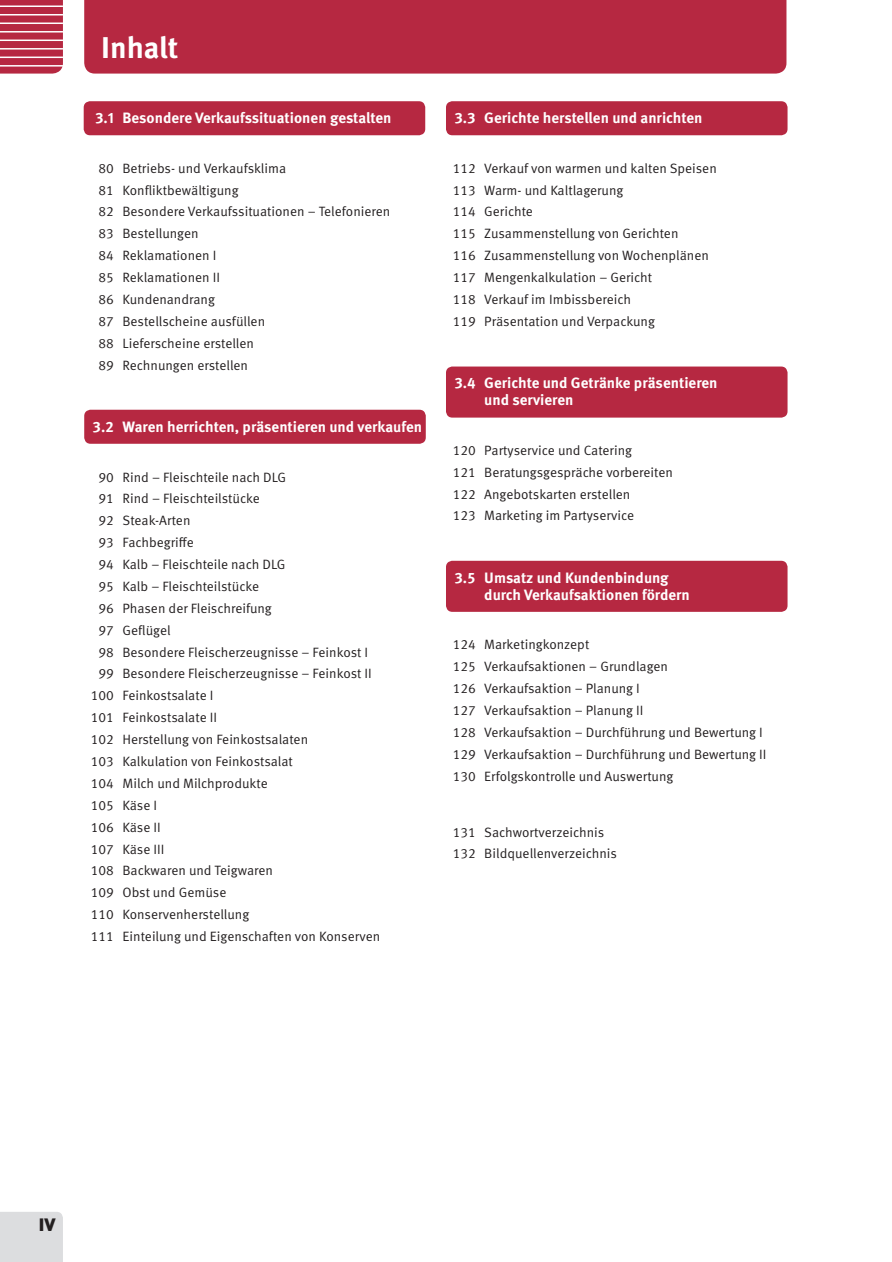
<style>
.page{position:relative;width:892px;height:1262px;background:#fff}
.page>*{position:absolute;margin:0;border:0;box-sizing:border-box;transform-origin:0 0}
.t1{font:700 30px "Meta Pro";color:#fff}
.t2{font:900 18px "Meta Pro";color:#231f20}
.t3{font:700 15px/17px "Meta Pro";color:#fff}
.t4{font:13.5px/21.9px "Meta Pro";color:#231f20}
</style>
<div class="page">
<div style="left:84px;top:0;width:702px;height:74px;background:#b62841"></div>
<div style="left:446px;top:560px;width:341px;height:51px;background:#b62841;border-radius:6px"></div>
<div style="left:446px;top:366px;width:341px;height:51px;background:#b62841;border-radius:6px"></div>
<div style="left:446px;top:101px;width:341px;height:34px;background:#b62841;border-radius:6px"></div>
<div style="left:84px;top:101px;width:341px;height:34px;background:#b62841;border-radius:6px"></div>
<div style="left:84px;top:409px;width:341px;height:34px;background:#b62841;border-radius:6px"></div>
<svg style="left:0;top:0;width:63px;height:74px;background:#c24d61"></svg>
<div style="left:0;top:1212px;width:63px;height:50px;background:#dcdddf"></div>
<h1 class="t1" style="left:101px;top:28px;width:79px">Inhalt</h1>
<p class="t3" style="left:95px;top:110px;width:297px">3.1 Besondere Verkaufssituationen gestalten</p>
<p class="t4" style="left:99px;top:157px;width:293px">80 Betriebs- und Verkaufsklima<br>81 Konfliktbewältigung<br>82 Besondere Verkaufssituationen – Telefonieren<br>83 Bestellungen<br>84 Reklamationen I<br>85 Reklamationen II<br>86 Kundenandrang<br>87 Bestellscheine ausfüllen<br>88 Lieferscheine erstellen<br>89 Rechnungen erstellen</p>
<p class="t3" style="left:93px;top:419px;width:331px">3.2 Waren herrichten, präsentieren und verkaufen</p>
<p class="t4" style="left:99px;top:466px;width:189px">90 Rind – Fleischteile nach DLG</p>
<p class="t4" style="left:99px;top:488px;width:163px">91 Rind – Fleischteilstücke</p>
<p class="t4" style="left:99px;top:510px;width:93px">92 Steak-Arten</p>
<p class="t4" style="left:99px;top:532px;width:97px">93 Fachbegriffe</p>
<p class="t4" style="left:99px;top:553px;width:188px">94 Kalb – Fleischteile nach DLG</p>
<p class="t4" style="left:99px;top:575px;width:162px">95 Kalb – Fleischteilstücke</p>
<p class="t4" style="left:99px;top:597px;width:175px">96 Phasen der Fleischreifung</p>
<p class="t4" style="left:99px;top:619px;width:74px">97 Geflügel</p>
<p class="t4" style="left:99px;top:641px;width:271px">98 Besondere Fleischerzeugnisse – Feinkost I</p>
<p class="t4" style="left:99px;top:663px;width:274px">99 Besondere Fleischerzeugnisse – Feinkost II</p>
<p class="t4" style="left:91px;top:685px;width:124px">100 Feinkostsalate I</p>
<p class="t4" style="left:91px;top:707px;width:128px">101 Feinkostsalate II</p>
<p class="t4" style="left:91px;top:728px;width:219px">102 Herstellung von Feinkostsalaten</p>
<p class="t4" style="left:91px;top:750px;width:203px">103 Kalkulation von Feinkostsalat</p>
<p class="t4" style="left:91px;top:772px;width:178px">104 Milch und Milchprodukte</p>
<p class="t4" style="left:91px;top:794px;width:68px">105 Käse I</p>
<p class="t4" style="left:91px;top:816px;width:71px">106 Käse II</p>
<p class="t4" style="left:91px;top:838px;width:75px">107 Käse III</p>
<p class="t4" style="left:91px;top:860px;width:184px">108 Backwaren und Teigwaren</p>
<p class="t4" style="left:91px;top:881px;width:137px">109 Obst und Gemüse</p>
<p class="t4" style="left:91px;top:903px;width:160px">110 Konservenherstellung</p>
<p class="t4" style="left:91px;top:925px;width:291px">111 Einteilung und Eigenschaften von Konserven</p>
<p class="t3" style="left:454px;top:110px;width:249px">3.3 Gerichte herstellen und anrichten</p>
<p class="t4" style="left:452px;top:157px;width:265px">112 Verkauf von warmen und kalten Speisen<br>113 Warm- und Kaltlagerung<br>114 Gerichte<br>115 Zusammenstellung von Gerichten<br>116 Zusammenstellung von Wochenplänen<br>117 Mengenkalkulation – Gericht<br>118 Verkauf im Imbissbereich<br>119 Präsentation und Verpackung</p>
<p class="t3" style="left:484px;top:375px;width:235px;text-indent:-30px">3.4 Gerichte und Getränke präsentieren und servieren</p>
<p class="t4" style="left:452px;top:439px;width:222px">120 Partyservice und Catering<br>121 Beratungsgespräche vorbereiten<br>122 Angebotskarten erstellen<br>123 Marketing im Partyservice</p>
<p class="t3" style="left:484px;top:569px;width:207px;text-indent:-30px">3.5 Umsatz und Kundenbindung durch Verkaufsaktionen fördern</p>
<p class="t4" style="left:452px;top:634px;width:315px">124 Marketingkonzept<br>125 Verkaufsaktionen – Grundlagen<br>126 Verkaufsaktion – Planung I<br>127 Verkaufsaktion – Planung II<br>128 Verkaufsaktion – Durchführung und Bewertung I 129 Verkaufsaktion – Durchführung und Bewertung II 130 Erfolgskontrolle und Auswertung</p>
<p class="t4" style="left:452px;top:821px;width:166px">131 Sachwortverzeichnis<br>132 Bildquellenverzeichnis</p>
<h2 class="t2" style="left:39px;top:1213px;width:18px">IV</h2>
</div>
